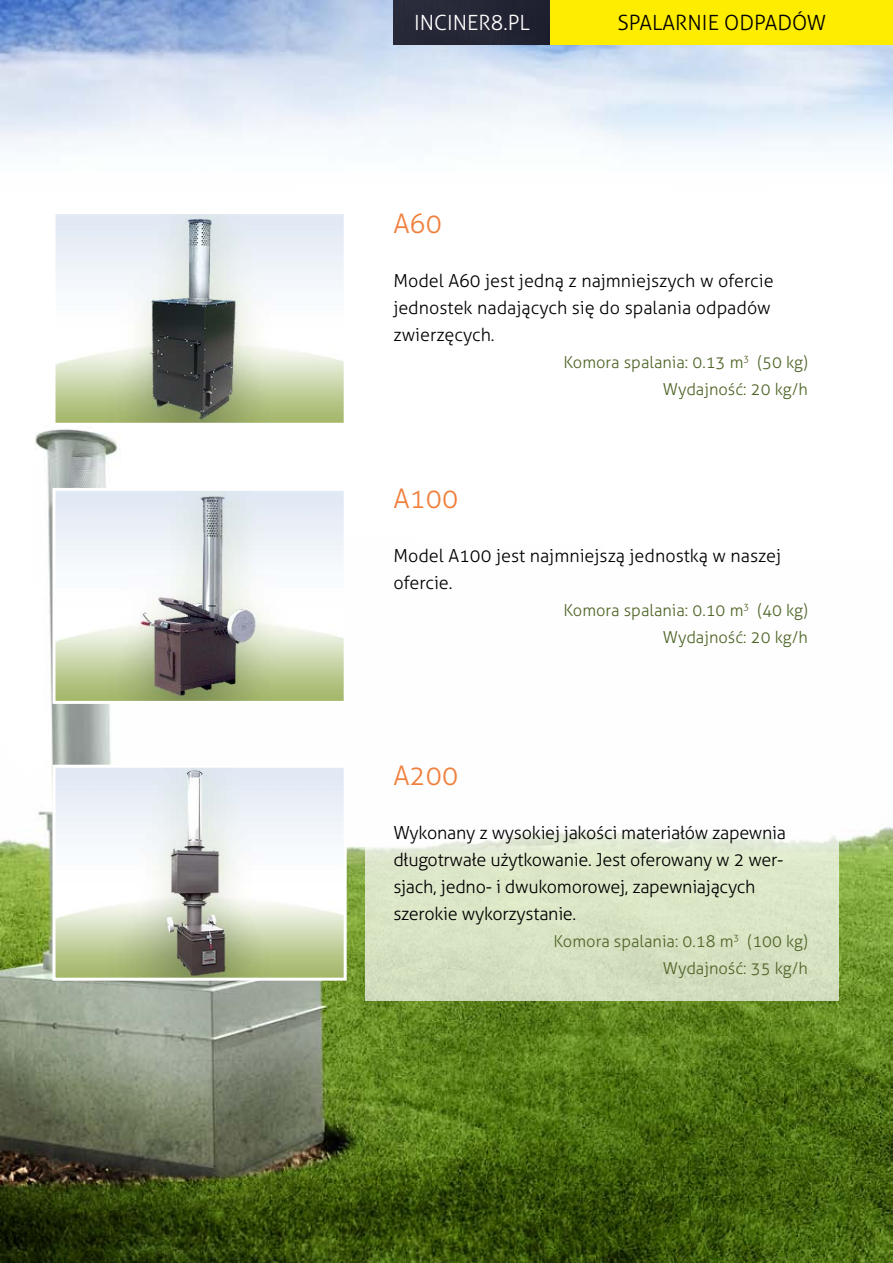
<style>
.page{position:relative;width:893px;height:1263px;background:#fff}
.page>*{position:absolute;margin:0;border:0;box-sizing:border-box;transform-origin:0 0}
.t1{font:300 27px "Aller";color:#f07f3c}
.t2{font:300 21px "Aller";color:#000}
.t3{font:300 21px "Aller";color:#fff}
.t4{font:300 18px/27px "Aller";letter-spacing:-.015em;color:#000}
.t5{font:300 16.5px/27px "Aller";color:#4f6527;text-align:right}
</style>
<div class="page">
<img style="left:0;top:0;width:893px;height:1263px">
<div style="left:393px;top:0;width:158px;height:45px;background:#252636"></div>
<div style="left:551px;top:0;width:342px;height:45px;background:#ffed00"></div>
<svg style="left:366px;top:766px;width:473px;height:235px"></svg>
<img style="left:56px;top:215px;width:287px;height:207px">
<div style="left:52px;top:211px;width:295px;height:215px;border:3px solid #fff"></div>
<img style="left:56px;top:769px;width:287px;height:208px">
<div style="left:52px;top:765px;width:295px;height:216px;border:3px solid #fff"></div>
<img style="left:56px;top:492px;width:287px;height:208px">
<div style="left:52px;top:488px;width:295px;height:216px;border:3px solid #fff"></div>
<p class="t3" style="left:414px;top:10px;width:105px">INCINER8.PL</p>
<p class="t2" style="left:617px;top:10px;width:13px">SPALAR</p>
<p class="t2" style="left:687px;top:10px;width:140px">NIE ODPADÓW</p>
<h1 class="t1" style="left:393px;top:207px;width:50px">A60</h1>
<p class="t4" style="left:393px;top:267px;width:382px">Model A60 jest jedną z najmniejszych w ofercie jednostek nadających się do spalania odpadów zwierzęcych.</p>
<p class="t5" style="left:563px;top:348px;width:246px">Komora spalania: 0.13 m<sup>3</sup> (50 kg)<br>Wydajność: 20 kg/h</p>
<h1 class="t1" style="left:393px;top:482px;width:66px">A100</h1>
<p class="t4" style="left:393px;top:542px;width:389px">Model A100 jest najmniejszą jednostką w naszej ofercie.</p>
<p class="t5" style="left:563px;top:596px;width:246px">Komora spalania: 0.10 m<sup>3</sup> (40 kg)<br>Wydajność: 20 kg/h</p>
<h1 class="t1" style="left:393px;top:759px;width:66px">A200</h1>
<p class="t4" style="left:393px;top:819px;width:394px">Wykonany z wysokiej jakości materiałów zapewnia długotrwałe użytkowanie. Jest oferowany w 2 wer&shy;sjach, jedno- i dwukomorowej, zapewniających szerokie wykorzystanie.</p>
<p class="t5" style="left:553px;top:927px;width:256px">Komora spalania: 0.18 m<sup>3</sup> (100 kg)<br>Wydajność: 35 kg/h</p>
</div>
